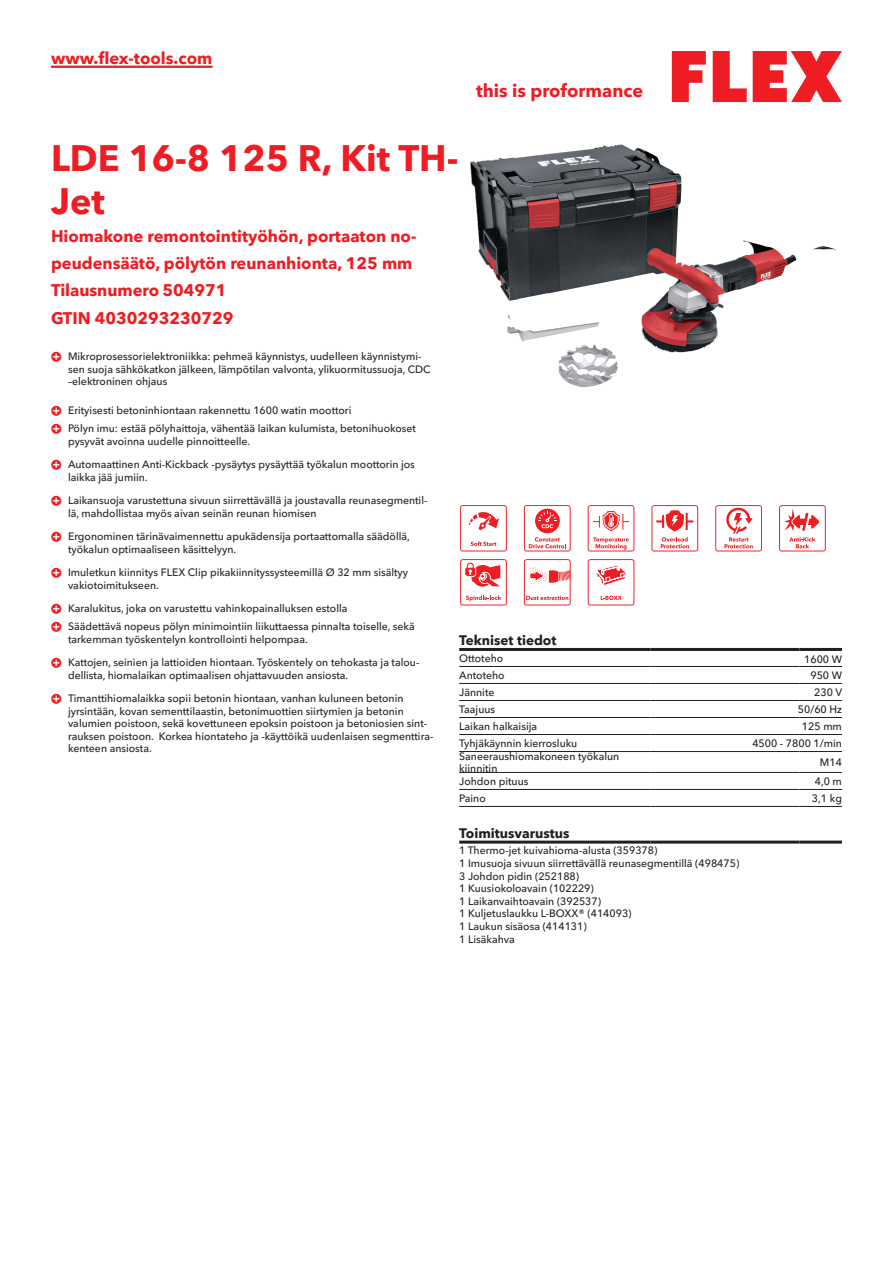
<style>
.page{position:relative;width:893px;height:1263px;background:#fff}
.page>*{position:absolute;margin:0;border:0;box-sizing:border-box;transform-origin:0 0}
.CB_AF_Product-name{font:700 36px/43.2px "Avenir Next W1 G";color:#ee1d23}
.t1{font:700 18px "Avenir Next W1 G";color:#ee1d23}
.CB_AF_Product-short{font:700 16.5px/27px "Avenir Next W1 G";color:#ee1d23}
.CB_AF_Order-number{font:700 16.5px "Avenir Next W1 G";color:#ee1d23}
.CB_AF_Table-headline{font:700 13.5px "Avenir Next W1 G";color:#231f20}
.CB_AF_Table-specific{font:500 10.5px/12.6px "Avenir Next W1 G";color:#231f20}
</style>
<div class="page">
<svg style="left:672px;top:51px;width:34px;height:51px"></svg>
<svg style="left:713px;top:51px;width:34px;height:51px"></svg>
<svg style="left:753px;top:51px;width:89px;height:51px"></svg>
<hr style="left:51px;top:66px;width:162px;height:2px;background:#ee1d23">
<img style="left:470px;top:144px;width:197px;height:187px">
<hr style="left:459px;top:666px;width:192px;height:1px;background:#231f20">
<hr style="left:651px;top:666px;width:148px;height:1px;background:#231f20">
<hr style="left:799px;top:666px;width:43px;height:1px;background:#231f20">
<hr style="left:459px;top:683px;width:192px;height:1px;background:#231f20">
<hr style="left:651px;top:683px;width:148px;height:1px;background:#231f20">
<hr style="left:799px;top:683px;width:43px;height:1px;background:#231f20">
<hr style="left:459px;top:700px;width:192px;height:1px;background:#231f20">
<hr style="left:651px;top:700px;width:148px;height:1px;background:#231f20">
<hr style="left:799px;top:700px;width:43px;height:1px;background:#231f20">
<hr style="left:459px;top:717px;width:192px;height:1px;background:#231f20">
<hr style="left:651px;top:717px;width:148px;height:1px;background:#231f20">
<hr style="left:799px;top:717px;width:43px;height:1px;background:#231f20">
<hr style="left:459px;top:734px;width:192px;height:1px;background:#231f20">
<hr style="left:651px;top:734px;width:148px;height:1px;background:#231f20">
<hr style="left:799px;top:734px;width:43px;height:1px;background:#231f20">
<hr style="left:459px;top:751px;width:192px;height:1px;background:#231f20">
<hr style="left:651px;top:751px;width:148px;height:1px;background:#231f20">
<hr style="left:799px;top:751px;width:43px;height:1px;background:#231f20">
<hr style="left:459px;top:772px;width:192px;height:1px;background:#231f20">
<hr style="left:651px;top:772px;width:148px;height:1px;background:#231f20">
<hr style="left:799px;top:772px;width:43px;height:1px;background:#231f20">
<hr style="left:459px;top:789px;width:192px;height:1px;background:#231f20">
<hr style="left:651px;top:789px;width:148px;height:1px;background:#231f20">
<hr style="left:799px;top:789px;width:43px;height:1px;background:#231f20">
<hr style="left:459px;top:806px;width:192px;height:1px;background:#231f20">
<hr style="left:651px;top:806px;width:148px;height:1px;background:#231f20">
<hr style="left:799px;top:806px;width:43px;height:1px;background:#231f20">
<hr style="left:459px;top:648px;width:192px;height:3px;background:#231f20">
<hr style="left:651px;top:648px;width:148px;height:3px;background:#231f20">
<hr style="left:799px;top:648px;width:43px;height:3px;background:#231f20">
<hr style="left:459px;top:840px;width:192px;height:3px;background:#231f20">
<hr style="left:651px;top:840px;width:148px;height:3px;background:#231f20">
<hr style="left:799px;top:840px;width:43px;height:3px;background:#231f20">
<svg style="left:460px;top:505px;width:47px;height:46px"></svg>
<svg style="left:524px;top:505px;width:47px;height:46px"></svg>
<svg style="left:588px;top:505px;width:46px;height:46px"></svg>
<svg style="left:651px;top:505px;width:47px;height:46px"></svg>
<svg style="left:715px;top:505px;width:47px;height:46px"></svg>
<svg style="left:779px;top:505px;width:47px;height:46px"></svg>
<svg style="left:460px;top:559px;width:47px;height:46px"></svg>
<svg style="left:524px;top:559px;width:47px;height:46px"></svg>
<svg style="left:588px;top:559px;width:46px;height:46px"></svg>
<h3 class="CB_AF_Product-short" style="left:51px;top:43px;width:163px">www.flex-tools.com</h3>
<p class="CB_AF_Product-name" style="left:51px;top:134px;width:409px">LDE 16-8 125 R, Kit TH-<br>Jet</p>
<p class="CB_AF_Product-short" style="left:51px;top:221px;width:367px">Hiomakone remontointityöhön, portaaton no&shy;peudensäätö, pölytön reunanhionta, 125 mm</p>
<p class="CB_AF_Order-number" style="left:51px;top:277px;width:177px">Tilausnumero 504971</p>
<p class="CB_AF_Order-number" style="left:51px;top:305px;width:184px">GTIN 4030293230729</p>
<h2 class="t1" style="left:476px;top:77px;width:169px">this is proformance</h2>
<p class="CB_AF_Table-specific" style="left:68px;top:349px;width:364px">Mikroprosessorielektroniikka: pehmeä käynnistys, uudelleen käynnistymi&shy;sen suoja sähkökatkon jälkeen, lämpötilan valvonta, ylikuormitussuoja, CDC –elektroninen ohjaus</p>
<p class="CB_AF_Table-specific" style="left:68px;top:403px;width:285px">Erityisesti betoninhiontaan rakennettu 1600 watin moottori</p>
<p class="CB_AF_Table-specific" style="left:68px;top:421px;width:349px">Pölyn imu: estää pölyhaittoja, vähentää laikan kulumista, betonihuokoset pysyvät avoinna uudelle pinnoitteelle.</p>
<p class="CB_AF_Table-specific" style="left:68px;top:457px;width:348px">Automaattinen Anti-Kickback -pysäytys pysäyttää työkalun moottorin jos laikka jää jumiin.</p>
<p class="CB_AF_Table-specific" style="left:68px;top:493px;width:361px">Laikansuoja varustettuna sivuun siirrettävällä ja joustavalla reunasegmentil&shy;lä, mahdollistaa myös aivan seinän reunan hiomisen</p>
<p class="CB_AF_Table-specific" style="left:68px;top:529px;width:343px">Ergonominen tärinävaimennettu apukädensija portaattomalla säädöllä, työkalun optimaaliseen käsittelyyn.</p>
<p class="CB_AF_Table-specific" style="left:68px;top:565px;width:342px">Imuletkun kiinnitys FLEX Clip pikakiinnityssysteemillä Ø 32 mm sisältyy vakiotoimitukseen.</p>
<p class="CB_AF_Table-specific" style="left:68px;top:601px;width:281px">Karalukitus, joka on varustettu vahinkopainalluksen estolla</p>
<p class="CB_AF_Table-specific" style="left:68px;top:619px;width:348px">Säädettävä nopeus pölyn minimointiin liikuttaessa pinnalta toiselle, sekä tarkemman työskentelyn kontrollointi helpompaa.</p>
<p class="CB_AF_Table-specific" style="left:68px;top:655px;width:353px">Kattojen, seinien ja lattioiden hiontaan. Työskentely on tehokasta ja talou&shy;dellista, hiomalaikan optimaalisen ohjattavuuden ansiosta.</p>
<p class="CB_AF_Table-specific" style="left:68px;top:691px;width:367px">Timanttihiomalaikka sopii betonin hiontaan, vanhan kuluneen betonin jyrsintään, kovan sementtilaastin, betonimuottien siirtymien ja betonin valumien poistoon, sekä kovettuneen epoksin poistoon ja betoniosien sint&shy;rauksen poistoon. Korkea hiontateho ja -käyttöikä uudenlaisen segmenttira&shy;kenteen ansiosta.</p>
<p class="CB_AF_Table-headline" style="left:459px;top:630px;width:99px">Tekniset tiedot</p>
<p class="CB_AF_Table-specific" style="left:459px;top:651px;width:46px">Ottoteho</p>
<p class="CB_AF_Table-specific" style="left:804px;top:652px;width:39px">1600 W</p>
<p class="CB_AF_Table-specific" style="left:459px;top:668px;width:47px">Antoteho</p>
<p class="CB_AF_Table-specific" style="left:810px;top:668px;width:33px">950 W</p>
<p class="CB_AF_Table-specific" style="left:459px;top:685px;width:37px">Jännite</p>
<p class="CB_AF_Table-specific" style="left:814px;top:685px;width:29px">230 V</p>
<p class="CB_AF_Table-specific" style="left:459px;top:702px;width:37px">Taajuus</p>
<p class="CB_AF_Table-specific" style="left:798px;top:702px;width:46px">50/60 Hz</p>
<p class="CB_AF_Table-specific" style="left:459px;top:719px;width:79px">Laikan halkaisija</p>
<p class="CB_AF_Table-specific" style="left:802px;top:719px;width:41px">125 mm</p>
<p class="CB_AF_Table-specific" style="left:459px;top:736px;width:120px">Tyhjäkäynnin kierrosluku</p>
<p class="CB_AF_Table-specific" style="left:752px;top:736px;width:91px">4500 - 7800 1/min</p>
<p class="CB_AF_Table-specific" style="left:459px;top:749px;width:162px">Saneeraushiomakoneen työkalun kiinnitin</p>
<p class="CB_AF_Table-specific" style="left:820px;top:755px;width:23px">M14</p>
<p class="CB_AF_Table-specific" style="left:459px;top:774px;width:71px">Johdon pituus</p>
<p class="CB_AF_Table-specific" style="left:815px;top:774px;width:29px">4,0 m</p>
<p class="CB_AF_Table-specific" style="left:459px;top:791px;width:28px">Paino</p>
<p class="CB_AF_Table-specific" style="left:812px;top:791px;width:32px">3,1 kg</p>
<p class="CB_AF_Table-headline" style="left:459px;top:822px;width:112px">Toimitusvarustus</p>
<p class="CB_AF_Table-specific" style="left:459px;top:843px;width:282px">1 Thermo-jet kuivahioma-alusta (359378)<br>1 Imusuoja sivuun siirrettävällä reunasegmentillä (498475)<br>3 Johdon pidin (252188)<br>1 Kuusiokoloavain (102229)<br>1 Laikanvaihtoavain (392537)<br>1 Kuljetuslaukku L-BOXX® (414093)<br>1 Laukun sisäosa (414131)<br>1 Lisäkahva</p>
</div>
